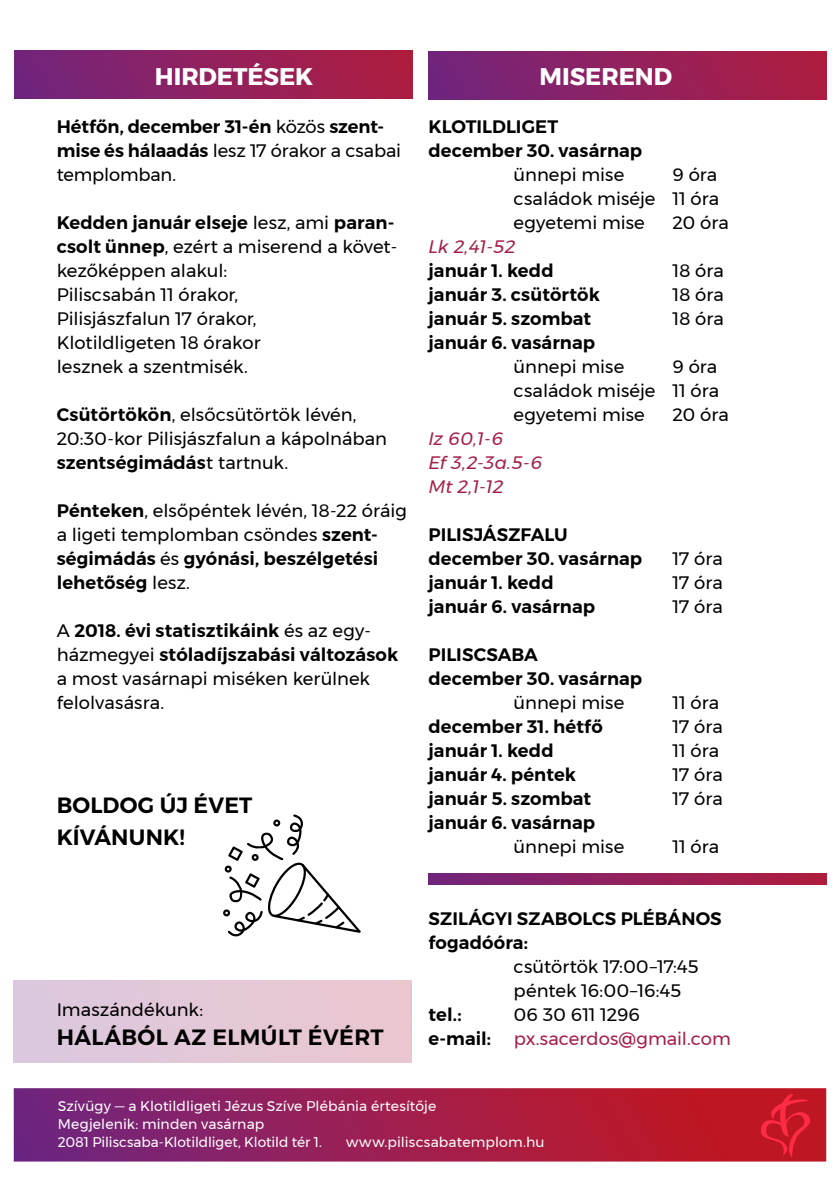
<style>
.page{position:relative;width:840px;height:1191px;background:#fff}
.page>*{position:absolute;margin:0;border:0;box-sizing:border-box;transform-origin:0 0}
.t1{font:700 24px "Montserrat";letter-spacing:-.005em;color:#fff}
.t2{font:600 22px/32px "Montserrat";letter-spacing:.01em;color:#000}
.t3{font:18px/24px "Montserrat";color:#000}
.t4{font:600 18px/24px "Montserrat";letter-spacing:.005em;color:#000}
.t5{font:italic 18px/24px "Montserrat";letter-spacing:-.02em;color:#a51e47}
.t6{font:18px "Montserrat";color:#a51e47}
.t7{font:14px/18px "Montserrat";letter-spacing:.005em;color:#fff}
.s1{font-weight:400}
.s2{font-weight:600}
</style>
<div class="page">
<svg style="left:14px;top:1088px;width:811px;height:73px;background:#9c1e4e"></svg>
<svg style="left:760px;top:1094px;width:49px;height:63px;background:#cd1b2a"></svg>
<div style="left:428px;top:51px;width:397px;height:48px;background:linear-gradient(to right,#71257e,#af1d3f)"></div>
<svg style="left:428px;top:873px;width:397px;height:11px;background:#91205c"></svg>
<div style="left:15px;top:51px;width:397px;height:48px;background:linear-gradient(to right,#71257e,#af1d3f)"></div>
<div style="left:14px;top:980px;width:397px;height:82px;background:#e3c8d7"></div>
<svg style="left:223px;top:814px;width:137px;height:123px"></svg>
<h1 class="t1" style="left:155px;top:57px;width:160px">HIRDETÉSEK</h1>
<p class="t4" style="left:57px;top:115px;width:345px">Hétfőn, december 31-én <span class="s1">közös</span> szent&shy;mise és hálaadás <span class="s1">lesz 17 órakor a csabai templomban.</span></p>
<p class="t3" style="left:57px;top:210px;width:342px"><span class="s2">Kedden január elseje</span> lesz, ami <span class="s2">paran&shy;csolt ünnep</span>, ezért a miserend a követ&shy;kezőképpen alakul:<br>Piliscsabán 11 órakor,<br>Pilisjászfalun 17 órakor,<br>Klotildligeten 18 órakor<br>lesznek a szentmisék.</p>
<p class="t3" style="left:57px;top:402px;width:331px"><span class="s2">Csütörtökön</span>, elsőcsütörtök lévén,<br>20:30-kor Pilisjászfalun a kápolnában <span class="s2">szentségimádás</span>t tartnuk.</p>
<p class="t3" style="left:57px;top:498px;width:351px"><span class="s2">Pénteken</span>, elsőpéntek lévén, 18-22 óráig a ligeti templomban csöndes <span class="s2">szent&shy;ségimádás</span> és <span class="s2">gyónási, beszélgetési lehetőség</span> lesz.</p>
<p class="t3" style="left:57px;top:618px;width:343px">A <span class="s2">2018. évi statisztikáink</span> és az egy&shy;házmegyei <span class="s2">stóladíjszabási változások </span>a most vasárnapi miséken kerülnek felolvasásra.</p>
<p class="t2" style="left:57px;top:789px;width:197px">BOLDOG ÚJ ÉVET<br>KÍVÁNUNK!</p>
<p class="t3" style="left:57px;top:998px;width:148px">Imaszándékunk:</p>
<p class="t2" style="left:57px;top:1020px;width:328px">HÁLÁBÓL AZ ELMÚLT ÉVÉRT</p>
<h1 class="t1" style="left:539px;top:57px;width:134px">MISEREND</h1>
<p class="t4" style="left:428px;top:115px;width:215px">KLOTILDLIGET december 30. vasárnap</p>
<p class="t3" style="left:513px;top:162px;width:112px">ünnepi mise</p>
<p class="t3" style="left:513px;top:162px;width:207px;text-align:justify;text-indent:159px">9 óra családok miséje 11 óra egyetemi mise</p>
<p class="t3" style="left:672px;top:210px;width:58px">20 óra</p>
<p class="t5" style="left:428px;top:234px;width:89px">Lk 2,41-52</p>
<p class="t4" style="left:428px;top:259px;width:127px">január 1. kedd</p>
<p class="t3" style="left:672px;top:258px;width:53px">18 óra</p>
<p class="t4" style="left:428px;top:283px;width:173px">január 3. csütörtök</p>
<p class="t3" style="left:672px;top:282px;width:53px">18 óra</p>
<p class="t4" style="left:428px;top:307px;width:164px">január 5. szombat</p>
<p class="t3" style="left:672px;top:306px;width:53px">18 óra</p>
<p class="t4" style="left:428px;top:331px;width:168px">január 6. vasárnap</p>
<p class="t3" style="left:513px;top:354px;width:112px">ünnepi mise</p>
<p class="t3" style="left:513px;top:354px;width:207px;text-align:justify;text-indent:159px">9 óra családok miséje 11 óra egyetemi mise</p>
<p class="t3" style="left:672px;top:402px;width:58px">20 óra</p>
<p class="t5" style="left:428px;top:426px;width:115px">Iz 60,1-6<br>Ef 3,2-3a.5-6<br>Mt 2,1-12</p>
<p class="t4" style="left:428px;top:523px;width:215px">PILISJÁSZFALU december 30. vasárnap</p>
<p class="t3" style="left:672px;top:546px;width:52px">17 óra</p>
<p class="t4" style="left:428px;top:571px;width:127px">január 1. kedd</p>
<p class="t3" style="left:672px;top:570px;width:52px">17 óra</p>
<p class="t4" style="left:428px;top:595px;width:168px">január 6. vasárnap</p>
<p class="t3" style="left:672px;top:594px;width:52px">17 óra</p>
<p class="t4" style="left:428px;top:643px;width:215px">PILISCSABA<br>december 30. vasárnap</p>
<p class="t3" style="left:513px;top:690px;width:112px">ünnepi mise</p>
<p class="t3" style="left:672px;top:690px;width:48px">11 óra</p>
<p class="t4" style="left:428px;top:715px;width:176px">december 31. hétfő</p>
<p class="t3" style="left:672px;top:714px;width:52px">17 óra</p>
<p class="t4" style="left:428px;top:739px;width:127px">január 1. kedd</p>
<p class="t3" style="left:672px;top:738px;width:48px">11 óra</p>
<p class="t4" style="left:428px;top:763px;width:149px">január 4. péntek</p>
<p class="t3" style="left:672px;top:762px;width:52px">17 óra</p>
<p class="t4" style="left:428px;top:787px;width:164px">január 5. szombat</p>
<p class="t3" style="left:672px;top:786px;width:52px">17 óra</p>
<p class="t4" style="left:428px;top:811px;width:168px">január 6. vasárnap</p>
<p class="t3" style="left:513px;top:834px;width:112px">ünnepi mise</p>
<p class="t3" style="left:672px;top:834px;width:48px">11 óra</p>
<p class="t4" style="left:428px;top:906px;width:294px">SZILÁGYI SZABOLCS PLÉBÁNOS fogadóóra:</p>
<p class="t3" style="left:513px;top:954px;width:186px">csütörtök 17:00–17:45 péntek 16:00–16:45</p>
<p class="t4" style="left:428px;top:1002px;width:35px">tel.:</p>
<p class="t3" style="left:513px;top:1002px;width:128px">06 30 611 1296</p>
<p class="t4" style="left:428px;top:1026px;width:64px">e-mail:</p>
<p class="t6" style="left:513px;top:1025px;width:218px">px.sacerdos@gmail.com</p>
<p class="t7" style="left:58px;top:1097px;width:380px">Szívügy — a Klotildligeti Jézus Szíve Plébánia értesítője<br>Megjelenik: minden vasárnap<br>2081 Piliscsaba-Klotildliget, Klotild tér 1.</p>
<p class="t7" style="left:346px;top:1133px;width:200px">www.piliscsabatemplom.hu</p>
</div>
